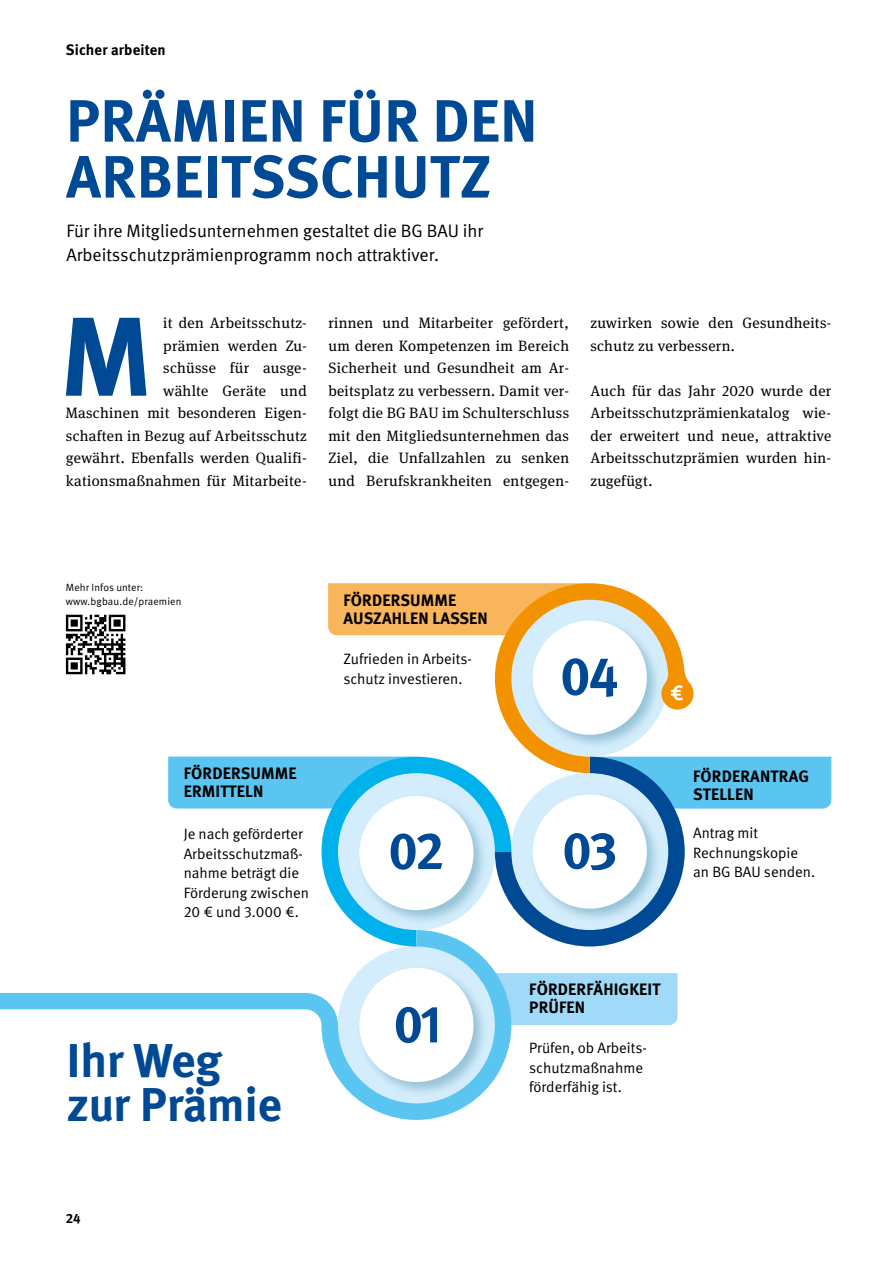
<style>
.page{position:relative;width:893px;height:1263px;background:#fff}
.page>*{position:absolute;margin:0;border:0;box-sizing:border-box;transform-origin:0 0}
.t1{font:700 112.05px "DGUV Meta";color:#004994}
.t2{font:700 59.7px/55.9px "DGUV Meta";letter-spacing:.01em;color:#004994}
.t3{font:700 47.4px/44.8px "DGUV Meta";color:#004994}
.t4{font:18px/24px "DGUV Meta";color:#000}
.t5{font:700 16.5px/18px "DGUV Meta";letter-spacing:.01em;color:#000}
.t6{font:15px/22.5px "DGUV Meta Serif";letter-spacing:.02em;color:#000;text-align:justify}
.t7{font:15px/19.5px "DGUV Meta";color:#000}
.t8{font:700 15px "DGUV Meta";letter-spacing:.01em;color:#000}
.t9{font:700 13.5px "DGUV Meta";color:#000}
.t10{font:10.5px/13.5px "DGUV Meta";letter-spacing:.01em;color:#000}
</style>
<div class="page">
<svg style="left:511px;top:973px;width:167px;height:59px;background:#acdef8"></svg>
<svg style="left:0;top:946px;width:511px;height:174px"></svg>
<svg style="left:168px;top:583px;width:663px;height:363px"></svg>
<svg style="left:66px;top:615px;width:59px;height:59px"></svg>
<p class="t8" style="left:66px;top:40px;width:101px">Sicher arbeiten</p>
<h3 class="t2" style="left:66px;top:95px;width:473px">PRÄMIEN FÜR DEN<br>ARBEITSSCHUTZ</h3>
<p class="t4" style="left:66px;top:219px;width:418px">Für ihre Mitgliedsunternehmen gestaltet die BG BAU ihr<br>Arbeitsschutzprämienprogramm noch attraktiver.</p>
<p class="t6" style="left:66px;top:312px;width:242px;text-align:right">it den Arbeitsschutz-<br>prämien werden Zu-<br>schüsse für ausge-<br>wählte Geräte und<br>Maschinen mit besonderen Eigen&shy;schaften in Bezug auf Arbeitsschutz gewährt. Ebenfalls werden Qualifi&shy;kationsmaßnahmen für Mitarbeite-</p>
<p class="t6" style="left:328px;top:312px;width:242px">rinnen und Mitarbeiter gefördert, um deren Kompetenzen im Bereich Sicherheit und Gesundheit am Ar&shy;beitsplatz zu verbessern. Damit ver&shy;folgt die BG BAU im Schulterschluss mit den Mitgliedsunternehmen das Ziel, die Unfallzahlen zu senken und Berufskrankheiten entgegen-</p>
<p class="t6" style="left:590px;top:312px;width:242px">zuwirken sowie den Gesundheits&shy;schutz zu verbessern.</p>
<p class="t1" style="left:60px;top:290px;width:93px">M</p>
<p class="t6" style="left:590px;top:380px;width:242px">Auch für das Jahr 2020 wurde der Arbeitsschutzprämienkatalog wie&shy;der erweitert und neue, attraktive Arbeitsschutzprämien wurden hin&shy;zugefügt.</p>
<p class="t10" style="left:66px;top:581px;width:117px">Mehr Infos unter: www.bgbau.de/praemien</p>
<h5 class="t5" style="left:184px;top:765px;width:115px">FÖRDERSUMME<br>ERMITTELN</h5>
<p class="t7" style="left:184px;top:825px;width:127px">Je nach geförderter<br>Arbeitsschutzmaß&shy;nahme beträgt die<br>Förderung zwischen<br>20 € und 3.000 €.</p>
<h5 class="t5" style="left:343px;top:591px;width:146px">FÖRDERSUMME<br>AUSZAHLEN LASSEN</h5>
<p class="t7" style="left:343px;top:650px;width:130px">Zufrieden in Arbeits&shy;schutz investieren.</p>
<h4 class="t3" style="left:67px;top:1039px;width:216px">Ihr Weg zur Prämie</h4>
<p class="t9" style="left:66px;top:1210px;width:16px">24</p>
<h5 class="t5" style="left:693px;top:767px;width:117px">FÖRDERANTRAG<br>STELLEN</h5>
<p class="t7" style="left:693px;top:824px;width:124px">Antrag mit<br>Rechnungskopie an BG BAU senden.</p>
<h5 class="t5" style="left:529px;top:981px;width:133px">FÖRDERFÄHIGKEIT<br>PRÜFEN</h5>
<p class="t7" style="left:529px;top:1038px;width:119px">Prüfen, ob Arbeits&shy;schutzmaßnahme förderfähig ist.</p>
</div>
